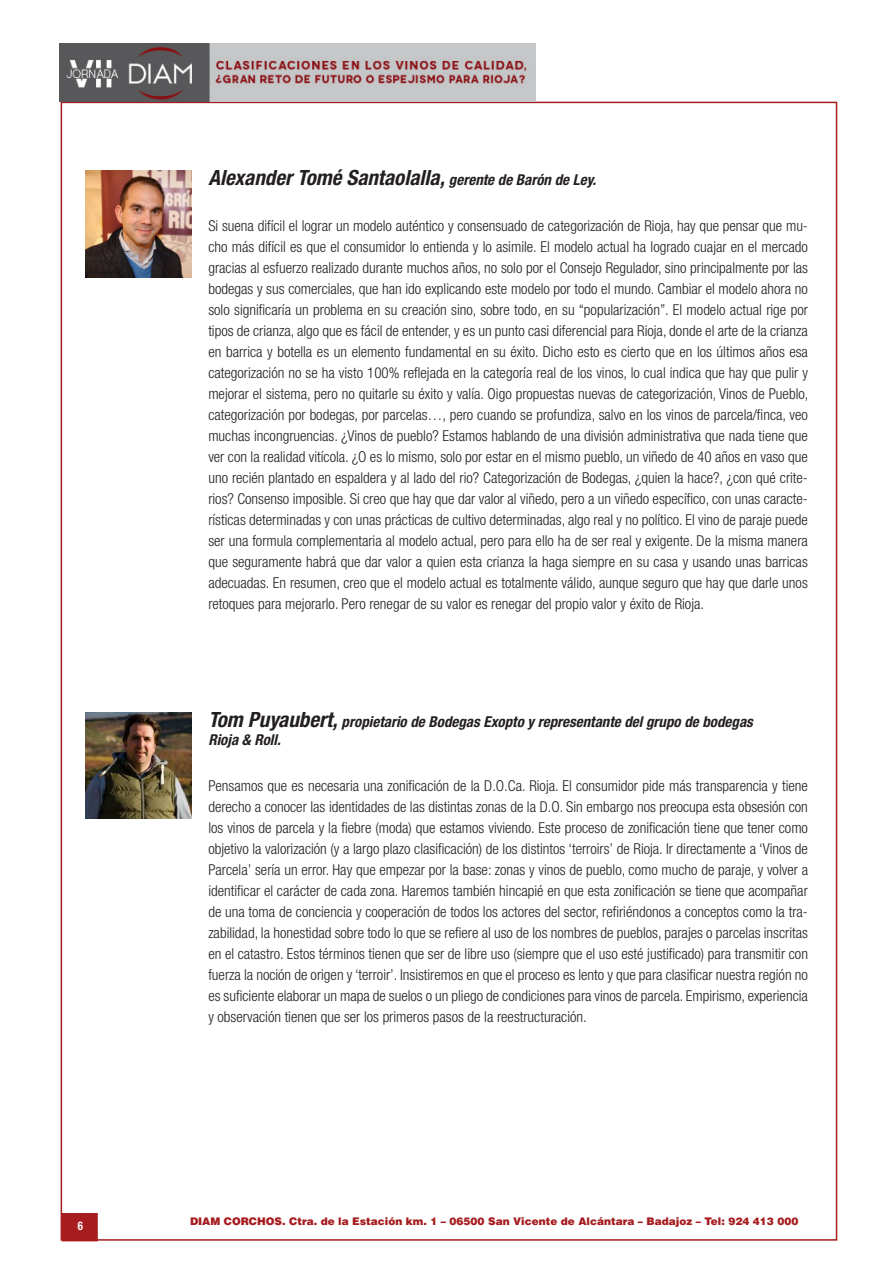
<style>
.page{position:relative;width:893px;height:1263px;background:#fff}
.page>*{position:absolute;margin:0;border:0;box-sizing:border-box;transform-origin:0 0}
.t1{font:italic 700 condensed 21px "Helvetica Neue LT Std";color:#231f20}
.Estilo_de_párrafo_2{font:300 condensed 15px/21px "Helvetica Neue LT Std";color:#231f20;text-align:justify}
.t2{font:italic 700 condensed 15px "Helvetica Neue LT Std";color:#231f20}
.t3{font:900 10.5px "Helvetica";color:#a61c1f}
.s1{font-size:15px}
.s2{font-size:21px}
</style>
<div class="page">
<img style="left:60px;top:44px;width:476px;height:58px">
<div style="left:63px;top:1214px;width:34px;height:27px;background:#a61c1f"></div>
<div style="left:62px;top:1213px;width:36px;height:28px;border:2px solid #a61c1f"></div>
<img style="left:85px;top:171px;width:106px;height:106px">
<img style="left:85px;top:712px;width:106px;height:107px">
<p class="t1" style="left:208px;top:165px;width:389px">Alexander Tomé Santaolalla, <span class="s1">gerente de Barón de Ley.</span></p>
<p class="Estilo_de_párrafo_2" style="left:208px;top:215px;width:602px">Si suena difícil el lograr un modelo auténtico y consensuado de categorización de Rioja, hay que pensar que mu&shy;cho más difícil es que el consumidor lo entienda y lo asimile. El modelo actual ha logrado cuajar en el mercado gracias al esfuerzo realizado durante muchos años, no solo por el Consejo Regulador, sino principalmente por las bodegas y sus comerciales, que han ido explicando este modelo por todo el mundo. Cambiar el modelo ahora no solo significaría un problema en su creación sino, sobre todo, en su “popularización”. El modelo actual rige por tipos de crianza, algo que es fácil de entender, y es un punto casi diferencial para Rioja, donde el arte de la crianza en barrica y botella es un elemento fundamental en su éxito. Dicho esto es cierto que en los últimos años esa categorización no se ha visto 100% reflejada en la categoría real de los vinos, lo cual indica que hay que pulir y mejorar el sistema, pero no quitarle su éxito y valía. Oigo propuestas nuevas de categorización, Vinos de Pueblo, categorización por bodegas, por parcelas…, pero cuando se profundiza, salvo en los vinos de parcela/finca, veo muchas incongruencias. ¿Vinos de pueblo? Estamos hablando de una división administrativa que nada tiene que ver con la realidad vitícola. ¿O es lo mismo, solo por estar en el mismo pueblo, un viñedo de 40 años en vaso que uno recién plantado en espaldera y al lado del rio? Categorización de Bodegas, ¿quien la hace?, ¿con qué crite&shy;rios? Consenso imposible. Si creo que hay que dar valor al viñedo, pero a un viñedo específico, con unas caracte&shy;rísticas determinadas y con unas prácticas de cultivo determinadas, algo real y no político. El vino de paraje puede ser una formula complementaria al modelo actual, pero para ello ha de ser real y exigente. De la misma manera que seguramente habrá que dar valor a quien esta crianza la haga siempre en su casa y usando unas barricas adecuadas. En resumen, creo que el modelo actual es totalmente válido, aunque seguro que hay que darle unos retoques para mejorarlo. Pero renegar de su valor es renegar del propio valor y éxito de Rioja.</p>
<p class="t2" style="left:208px;top:712px;width:546px"><span class="s2">Tom Puyaubert,</span> propietario de Bodegas Exopto y representante del grupo de bodegas</p>
<p class="t2" style="left:208px;top:730px;width:74px">Rioja &amp; Roll.</p>
<p class="Estilo_de_párrafo_2" style="left:208px;top:775px;width:601px">Pensamos que es necesaria una zonificación de la D.O.Ca. Rioja. El consumidor pide más transparencia y tiene derecho a conocer las identidades de las distintas zonas de la D.O. Sin embargo nos preocupa esta obsesión con los vinos de parcela y la fiebre (moda) que estamos viviendo. Este proceso de zonificación tiene que tener como objetivo la valorización (y a largo plazo clasificación) de los distintos ‘terroirs’ de Rioja. Ir directamente a ‘Vinos de Parcela’ sería un error. Hay que empezar por la base: zonas y vinos de pueblo, como mucho de paraje, y volver a identificar el carácter de cada zona. Haremos también hincapié en que esta zonificación se tiene que acompañar de una toma de conciencia y cooperación de todos los actores del sector, refiriéndonos a conceptos como la tra&shy;zabilidad, la honestidad sobre todo lo que se refiere al uso de los nombres de pueblos, parajes o parcelas inscritas en el catastro. Estos términos tienen que ser de libre uso (siempre que el uso esté justificado) para transmitir con fuerza la noción de origen y ‘terroir’. Insistiremos en que el proceso es lento y que para clasificar nuestra región no es suficiente elaborar un mapa de suelos o un pliego de condiciones para vinos de parcela. Empirismo, experiencia y observación tienen que ser los primeros pasos de la reestructuración.</p>
<p class="t3" style="left:190px;top:1214px;width:610px">DIAM CORCHOS. Ctra. de la Estación km. 1 – 06500 San Vicente de Alcántara – Badajoz – Tel: 924 413 000</p>
</div>
